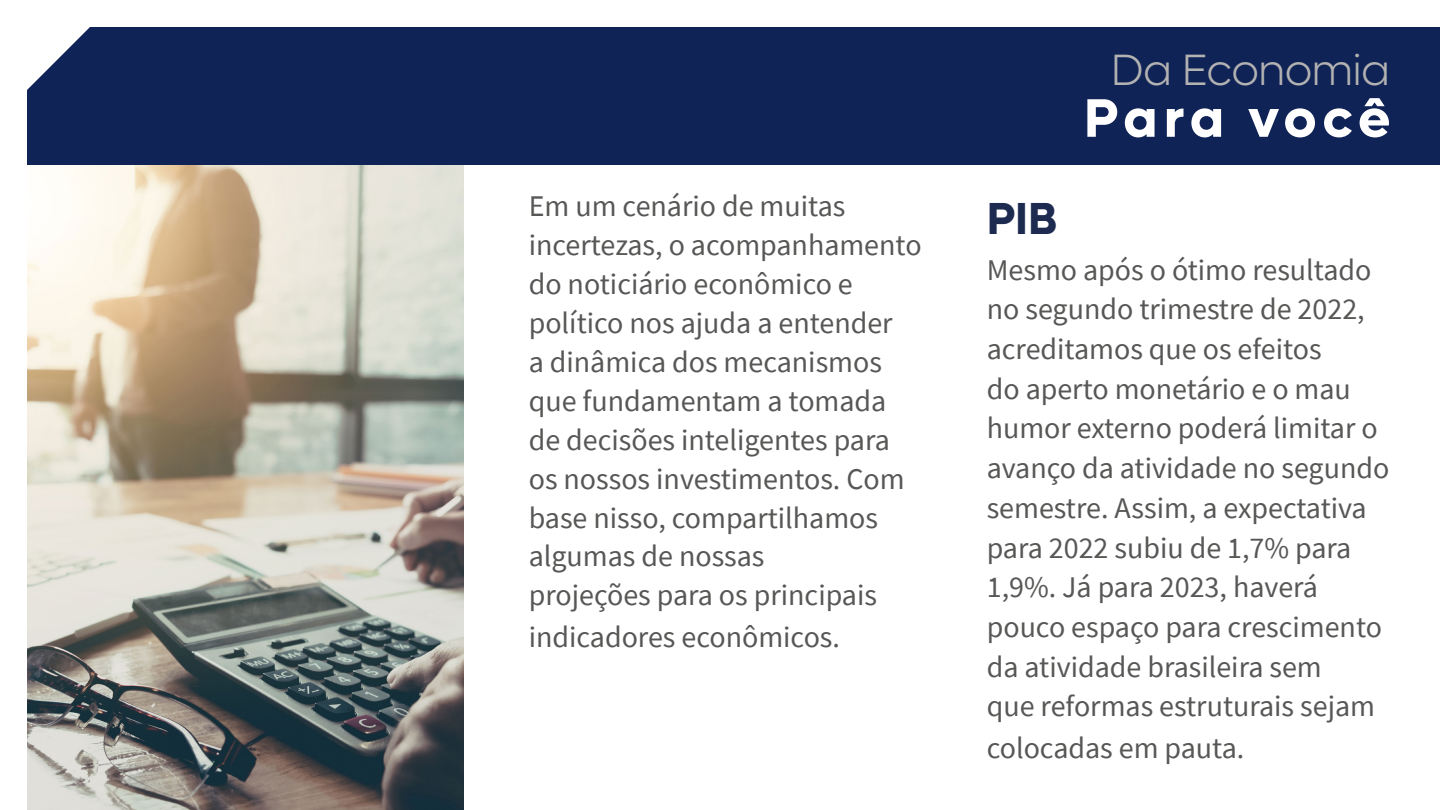
<style>
.page{position:relative;width:1440px;height:810px;background:#fff}
.page>*{position:absolute;margin:0;border:0;box-sizing:border-box;transform-origin:0 0}
.t1{font:700 54.45px "Lufga";letter-spacing:.1em;color:#fff}
.t2{font:700 45px "Lufga";color:#1d2b50}
.t3{font:300 43.95px "Lufga";letter-spacing:-.02em;color:#b3b2b2}
.t4{font:30px/39.9px "Source Sans Pro";color:#575756}
</style>
<div class="page">
<div style="left:27px;top:27px;width:1413px;height:138px;background:#0f2356"></div>
<img style="left:27px;top:165px;width:437px;height:645px">
<p class="t4" style="left:529px;top:186px;width:394px;line-height:38.9px">Em um cenário de muitas incertezas, o acompanhamento do noticiário econômico e político nos ajuda a entender<br>a dinâmica dos mecanismos que fundamentam a tomada de decisões inteligentes para os nossos investimentos. Com base nisso, compartilhamos algumas de nossas<br>projeções para os principais</p>
<p class="t4" style="left:529px;top:617px;width:313px">indicadores econômicos.</p>
<h3 class="t3" style="left:1111px;top:45px;width:281px">Da Economia</h3>
<h1 class="t1" style="left:1084px;top:86px;width:308px">Para você</h1>
<h2 class="t2" style="left:987px;top:192px;width:71px">PIB</h2>
<p class="t4" style="left:987px;top:250px;width:404px">Mesmo após o ótimo resultado no segundo trimestre de 2022, acreditamos que os efeitos<br>do aperto monetário e o mau humor externo poderá limitar o avanço da atividade no segundo semestre. Assim, a expectativa para 2022 subiu de 1,7% para<br>1,9%. Já para 2023, haverá pouco espaço para crescimento da atividade brasileira sem<br>que reformas estruturais sejam colocadas em pauta.</p>
</div>
